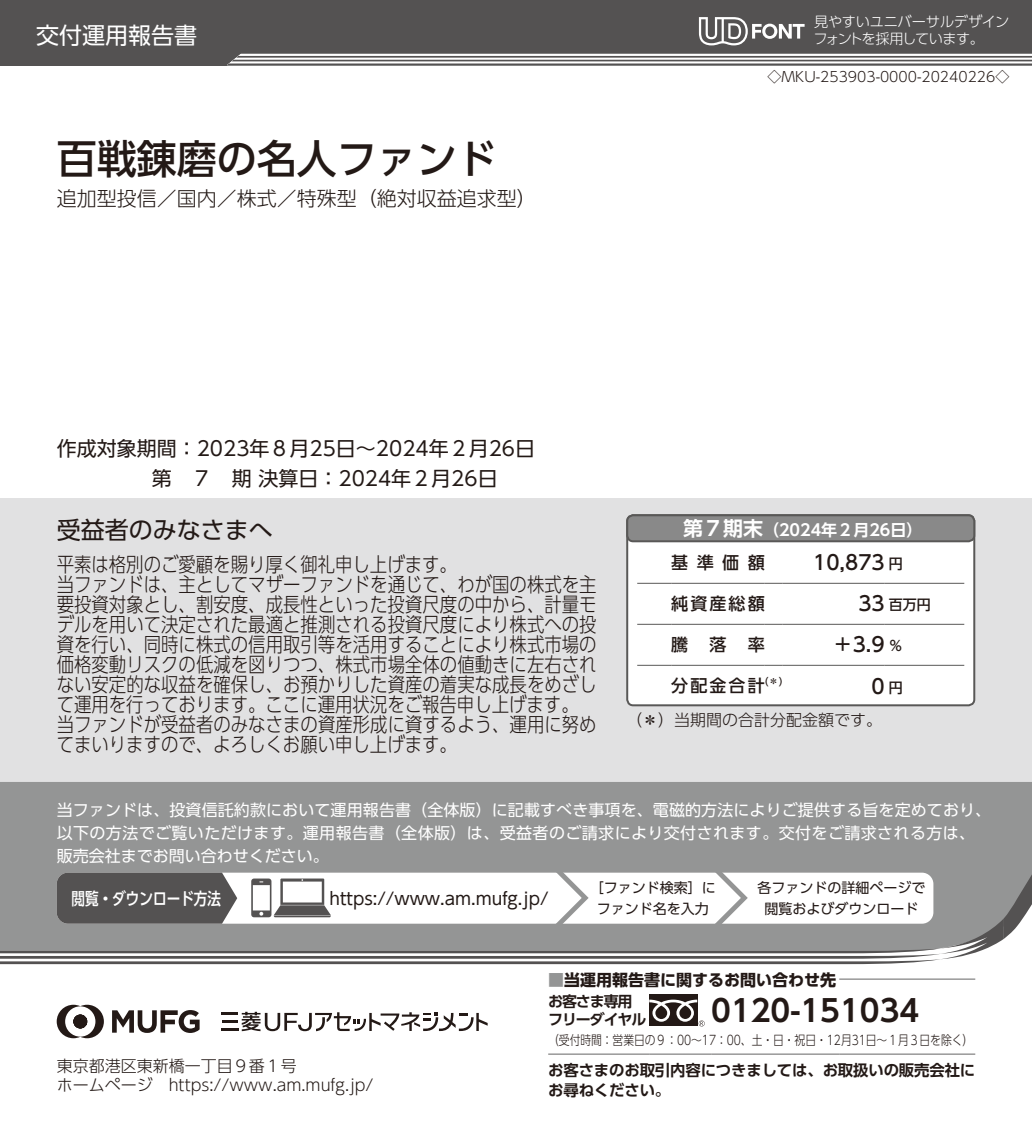
<style>
.page{position:relative;width:1032px;height:1134px;background:#fff}
.page>*{position:absolute;margin:0;border:0;box-sizing:border-box;transform-origin:0 0}
.t1{font:500 40px "UD Shin Go Pro";color:#231916}
.t2{font:700 30px "UD Shin Go Pro De";color:#231916}
.t3{font:24px "UD Shin Go Pro";color:#231916}
.t4{font:23px "UD Shin Go Pro";color:#fff}
.t5{font:300 20px/20px "UD Shin Go Pro";color:#231916;scale:.87 1}
.t6{font:20px/30px "UD Shin Go Pro";color:#231916}
.t7{font:300 20px "UD Shin Go Pro";color:#231916}
.t8{font:500 20px "UD Shin Go Pro";color:#231916}
.t9{font:17px "UD Shin Go Pro";color:#231916}
.t10{font:500 17px "UD Shin Go Pro";letter-spacing:.125em;color:#231916}
.t11{font:500 17px "UD Shin Go C Oeiz Pr 6";color:#fff}
.t12{font:16px/23px "UD Shin Go Pro";letter-spacing:.005em;color:#fff}
.t13{font:300 16px/19px "UD Shin Go Pro";color:#231916}
.t14{font:700 16px "UD Shin Go Pro";color:#231916}
.t15{font:700 16px "UD Shin Go Pro De";color:#fff}
.t16{font:700 15.4px/20px "UD Shin Go Pro De";letter-spacing:-.01em;color:#231916}
.t17{font:700 15px/18px "UD Shin Go Pro De";letter-spacing:-.075em;color:#231916}
.t18{font:14.2px/17px "UD Shin Go Pro Light 90 msp RKSJ H";letter-spacing:-.025em;color:#fff}
.t19{font:14px/20px "UD Shin Go Pro";color:#231916;text-align:center}
.t20{font:300 14px "UD Shin Go Pro";color:#231916}
.t21{font:500 14px "UD Shin Go Pro";color:#231916}
.t22{font:300 13px "UD Shin Go Pro";letter-spacing:-.005em;color:#231916;scale:.83 1}
.t23{font:500 10.2px "UD Shin Go Pro";color:#231916}
.s1{font-size:20px}
.s2{font-size:14px}
.s3{color:#949595}
</style>
<div class="page">
<div style="left:0;top:0;width:1032px;height:65px;background:#545252"></div>
<svg style="left:227px;top:54px;width:805px;height:11px"></svg>
<svg style="left:699px;top:17px;width:105px;height:28px"></svg>
<div style="left:0;top:498px;width:1032px;height:284px;background:#e1e1e2"></div>
<div style="left:0;top:782px;width:1032px;height:65px;background:#949595"></div>
<svg style="left:0;top:847px;width:1032px;height:117px"></svg>
<hr style="left:548px;top:1053px;width:101px;height:1px;background:#666565">
<hr style="left:649px;top:1053px;width:62px;height:1px;background:#666565">
<hr style="left:711px;top:1053px;width:128px;height:1px;background:#666565">
<hr style="left:839px;top:1053px;width:136px;height:1px;background:#666565">
<hr style="left:839px;top:978px;width:136px;height:1px;background:#666565">
<div style="left:649px;top:995px;width:48px;height:31px;background:#231916"></div>
<svg style="left:649px;top:1000px;width:56px;height:26px"></svg>
<hr style="left:220px;top:1028px;width:18px;height:3px;background:#231916">
<svg style="left:221px;top:1012px;width:267px;height:19px"></svg>
<svg style="left:112px;top:1010px;width:88px;height:23px"></svg>
<svg style="left:57px;top:1005px;width:47px;height:33px"></svg>
<div style="left:627px;top:515px;width:347px;height:190px;background:#fff;border-radius:6px"></div>
<div style="left:626px;top:514px;width:349px;height:192px;border:2px solid #595857;border-radius:6px"></div>
<hr style="left:637px;top:583px;width:34px;height:1px;background:#595857">
<hr style="left:671px;top:583px;width:94px;height:1px;background:#595857">
<svg style="left:765px;top:583px;width:18px;height:1px"></svg>
<hr style="left:783px;top:583px;width:102px;height:1px;background:#595857">
<hr style="left:885px;top:583px;width:79px;height:1px;background:#595857">
<hr style="left:637px;top:665px;width:34px;height:1px;background:#595857">
<hr style="left:671px;top:665px;width:94px;height:1px;background:#595857">
<svg style="left:765px;top:665px;width:18px;height:1px"></svg>
<hr style="left:783px;top:665px;width:102px;height:1px;background:#595857">
<hr style="left:885px;top:665px;width:79px;height:1px;background:#595857">
<hr style="left:637px;top:624px;width:34px;height:1px;background:#595857">
<hr style="left:671px;top:624px;width:94px;height:1px;background:#595857">
<svg style="left:765px;top:624px;width:18px;height:1px"></svg>
<hr style="left:783px;top:624px;width:102px;height:1px;background:#595857">
<hr style="left:885px;top:624px;width:79px;height:1px;background:#595857">
<div style="left:627px;top:515px;width:347px;height:26px;background:#898989;border-radius:6px"></div>
<div style="left:626px;top:514px;width:349px;height:28px;border:2px solid #595857;border-radius:6px"></div>
<p class="t4" style="left:36px;top:17px;width:162px">交付運用報告書</p>
<p class="t18" style="left:813px;top:13px;width:197px">見やすいユニバーサルデザインフォントを採用しています。</p>
<h1 class="t1" style="left:57px;top:127px;width:441px">百戦錬磨の名人ファンド</h1>
<p class="t7" style="left:57px;top:182px;width:481px">追加型投信／国内／株式／特殊型（絶対収益追求型）</p>
<p class="t20" style="left:767px;top:65px;width:243px">◇MKU-253903-0000-20240226◇</p>
<p class="t6" style="left:152px;top:433px;width:385px;text-indent:-95px">作成対象期間：2023年８月25日～2024年２月26日第　７　期 決算日：2024年２月26日</p>
<p class="t3" style="left:57px;top:511px;width:217px">受益者のみなさまへ</p>
<p class="t5" style="left:57px;top:554px;width:622px">平素は格別のご愛顧を賜り厚く御礼申し上げます。<br>当ファンドは、主としてマザーファンドを通じて、わが国の株式を主要投資対象とし、割安度、成長性といった投資尺度の中から、計量モデルを用いて決定された最適と推測される投資尺度により株式への投資を行い、同時に株式の信用取引等を活用することにより株式市場の価格変動リスクの低減を図りつつ、株式市場全体の値動きに左右されない安定的な収益を確保し、お預かりした資産の着実な成長をめざして運用を行っております。ここに運用状況をご報告申し上げます。当ファンドが受益者のみなさまの資産形成に資するよう、運用に努めてまいりますので、よろしくお願い申し上げます。</p>
<p class="t15" style="left:683px;top:517px;width:241px"><span class="s1">第７期末</span>（2024年２月26日）</p>
<p class="t10" style="left:671px;top:549px;width:95px">基準価額</p>
<p class="t8" style="left:813px;top:546px;width:91px">10,873 <span class="s2">円</span></p>
<p class="t10" style="left:671px;top:590px;width:95px">純資産総額</p>
<p class="t21" style="left:858px;top:594px;width:74px"><span class="s1">33</span> 百万円</p>
<p class="t10" style="left:671px;top:631px;width:18px">騰</p>
<p class="t10" style="left:709px;top:631px;width:18px">落</p>
<p class="t10" style="left:748px;top:631px;width:18px">率</p>
<p class="t8" style="left:833px;top:629px;width:71px">＋3.9 <span class="s2">％</span></p>
<p class="t10" style="left:671px;top:672px;width:95px">分配金合計</p>
<p class="t23" style="left:765px;top:673px;width:19px">(＊)</p>
<p class="t8" style="left:871px;top:670px;width:33px">0 <span class="s2">円</span></p>
<p class="t13" style="left:626px;top:710px;width:257px">（＊）当期間の合計分配金額です。</p>
<p class="t12" style="left:57px;top:798px;width:936px">当ファンドは、投資信託約款において運用報告書（全体版）に記載すべき事項を、電磁的方法によりご提供する旨を定めており、以下の方法でご覧いただけます。運用報告書（全体版）は、受益者のご請求により交付されます。交付をご請求される方は、販売会社までお問い合わせください。</p>
<p class="t11" style="left:72px;top:885px;width:151px">閲覧・ダウンロード方法</p>
<p class="t9" style="left:329px;top:884px;width:220px">https://www.am.mufg.jp/</p>
<p class="t19" style="left:590px;top:878px;width:127px">［ファンド検索］にファンド名を入力</p>
<p class="t19" style="left:757px;top:878px;width:169px">各ファンドの詳細ページで閲覧およびダウンロード</p>
<p class="t13" style="left:57px;top:1056px;width:318px">東京都港区東新橋一丁目９番１号<br>ホームページ　https://www.am.mufg.jp/</p>
<p class="t14" style="left:548px;top:966px;width:289px"><span class="s3">■</span>当運用報告書に関するお問い合わせ先</p>
<p class="t17" style="left:548px;top:992px;width:100px">お客さま専用フリーダイヤル</p>
<h2 class="t2" style="left:711px;top:986px;width:209px">0120-151034</h2>
<p class="t22" style="left:548px;top:1029px;width:514px">（受付時間：営業日の９：00～17：00、土・日・祝日・12月31日～１月３日を除く）</p>
<p class="t16" style="left:548px;top:1060px;width:429px">お客さまのお取引内容につきましては、お取扱いの販売会社にお尋ねください。</p>
</div>
